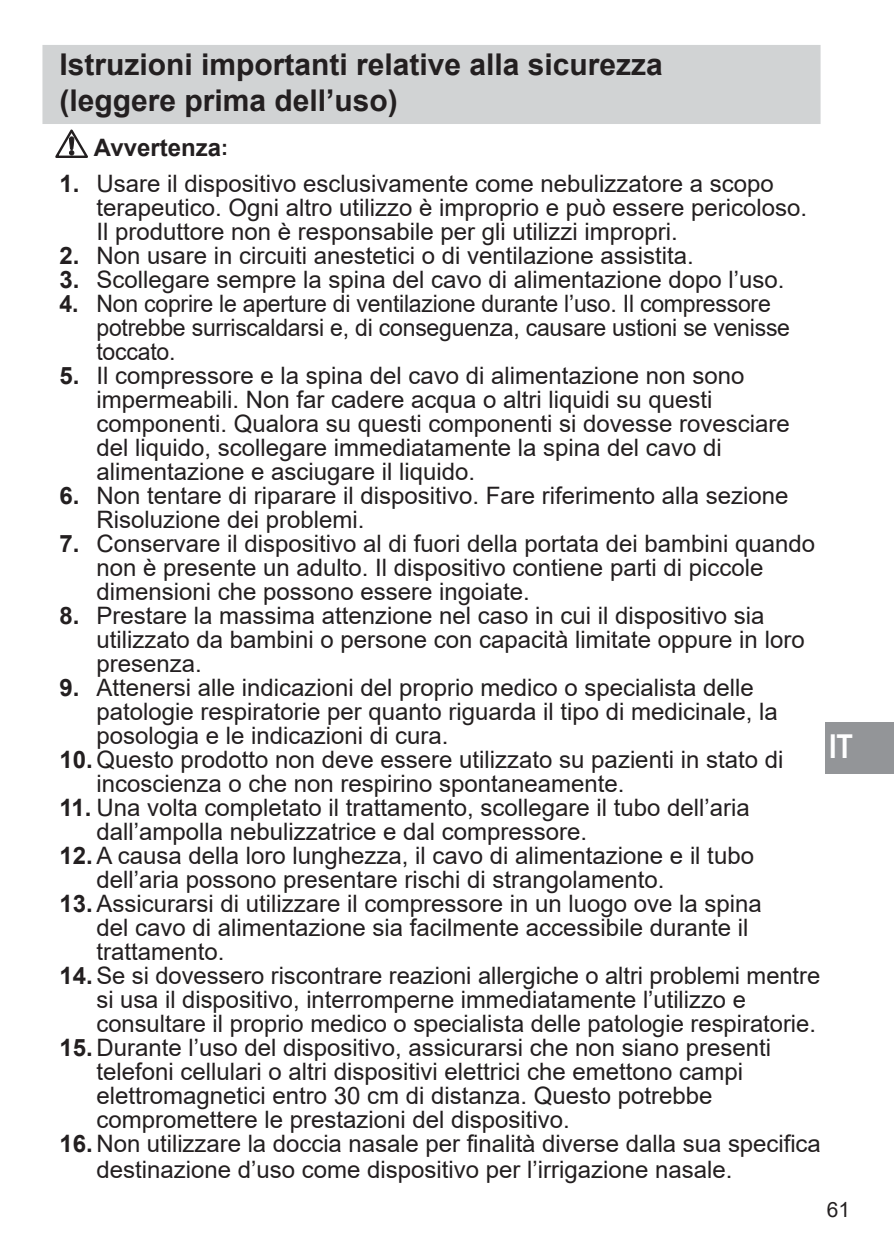
<style>
.page{position:relative;width:894px;height:1260px;background:#fff}
.page>*{position:absolute;margin:0;border:0;box-sizing:border-box;transform-origin:0 0}
.t1{font:700 33px "Arial Narrow";color:#fff}
.t2{font:700 30px/36px "Arial";color:#231f20}
.t3{font:24px/24px "Arial";color:#231f20}
.t4{font:24px/24px "Arial";color:#231f20;scale:.96 1}
.t5{font:700 24px "Arial";color:#231f20}
.t6{font:21px "Arial";color:#231f20}
.s1{font-size:21px}
.s2{font-weight:700}
</style>
<div class="page">
<div style="left:825px;top:722px;width:69px;height:52px;background:#939598"></div>
<div style="left:42px;top:45px;width:779px;height:79px;background:#d1d3d4"></div>
<svg style="left:55px;top:129px;width:33px;height:29px"></svg>
<p class="t2" style="left:59px;top:46px;width:605px">Istruzioni importanti relative alla sicurezza (leggere prima dell’uso)</p>
<p class="t5" style="left:94px;top:134px;width:136px">Avvertenza<span class="s1">:</span></p>
<p class="t3" style="left:96px;top:172px;width:712px;text-indent:-37px"><span class="s2">1.</span> Usare il dispositivo esclusivamente come nebulizzatore a scopo terapeutico. Ogni altro utilizzo è improprio e può essere pericoloso.<br>Il produttore non è responsabile per gli utilizzi impropri.</p>
<p class="t3" style="left:59px;top:244px;width:636px"><span class="s2">2.</span> Non usare in circuiti anestetici o di ventilazione assistita.</p>
<p class="t3" style="left:59px;top:268px;width:727px"><span class="s2">3.</span> Scollegare sempre la spina del cavo di alimentazione dopo l’uso.</p>
<p class="t4" style="left:96px;top:292px;width:724px;text-indent:-37px"><span class="s2">4.</span> Non coprire le aperture di ventilazione durante l’uso. Il compressore potrebbe surriscaldarsi e, di conseguenza, causare ustioni se venisse toccato.</p>
<p class="t3" style="left:96px;top:364px;width:695px;text-indent:-37px"><span class="s2">5.</span> Il compressore e la spina del cavo di alimentazione non sono impermeabili. Non far cadere acqua o altri liquidi su questi componenti. Qualora su questi componenti si dovesse rovesciare del liquido, scollegare immediatamente la spina del cavo di alimentazione e asciugare il liquido.</p>
<p class="t3" style="left:96px;top:484px;width:694px;text-indent:-37px"><span class="s2">6.</span> Non tentare di riparare il dispositivo. Fare riferimento alla sezione<br>Risoluzione dei problemi.</p>
<p class="t3" style="left:96px;top:532px;width:720px;text-indent:-37px"><span class="s2">7.</span> Conservare il dispositivo al di fuori della portata dei bambini quando non è presente un adulto. Il dispositivo contiene parti di piccole dimensioni che possono essere ingoiate.</p>
<p class="t3" style="left:96px;top:604px;width:710px;text-indent:-37px"><span class="s2">8.</span> Prestare la massima attenzione nel caso in cui il dispositivo sia utilizzato da bambini o persone con capacità limitate oppure in loro presenza.</p>
<p class="t3" style="left:96px;top:676px;width:683px;text-indent:-37px"><span class="s2">9.</span> Attenersi alle indicazioni del proprio medico o specialista delle patologie respiratorie per quanto riguarda il tipo di medicinale, la posologia e le indicazioni di cura.</p>
<p class="t3" style="left:96px;top:748px;width:688px;text-indent:-37px"><span class="s2">10.</span> Questo prodotto non deve essere utilizzato su pazienti in stato di incoscienza o che non respirino spontaneamente.</p>
<p class="t3" style="left:96px;top:796px;width:655px;text-indent:-37px"><span class="s2">11.</span> Una volta completato il trattamento, scollegare il tubo dell’aria dall’ampolla nebulizzatrice e dal compressore.</p>
<p class="t3" style="left:96px;top:844px;width:659px;text-indent:-37px"><span class="s2">12.</span> A causa della loro lunghezza, il cavo di alimentazione e il tubo dell’aria possono presentare rischi di strangolamento.</p>
<p class="t3" style="left:96px;top:892px;width:667px;text-indent:-37px"><span class="s2">13.</span> Assicurarsi di utilizzare il compressore in un luogo ove la spina del cavo di alimentazione sia facilmente accessibile durante il trattamento.</p>
<p class="t3" style="left:96px;top:964px;width:725px;text-indent:-37px"><span class="s2">14.</span> Se si dovessero riscontrare reazioni allergiche o altri problemi mentre si usa il dispositivo, interromperne immediatamente l’utilizzo e consultare il proprio medico o specialista delle patologie respiratorie.</p>
<p class="t3" style="left:96px;top:1036px;width:676px;text-indent:-37px"><span class="s2">15.</span> Durante l’uso del dispositivo, assicurarsi che non siano presenti telefoni cellulari o altri dispositivi elettrici che emettono campi elettromagnetici entro 30 cm di distanza. Questo potrebbe compromettere le prestazioni del dispositivo.</p>
<p class="t3" style="left:96px;top:1131px;width:726px;line-height:25.5px;text-indent:-37px"><span class="s2">16.</span> Non utilizzare la doccia nasale per finalità diverse dalla sua specifica destinazione d’uso come dispositivo per l’irrigazione nasale.</p>
<h1 class="t1" style="left:829px;top:727px;width:26px">IT</h1>
<p class="t6" style="left:827px;top:1198px;width:25px">61</p>
</div>
